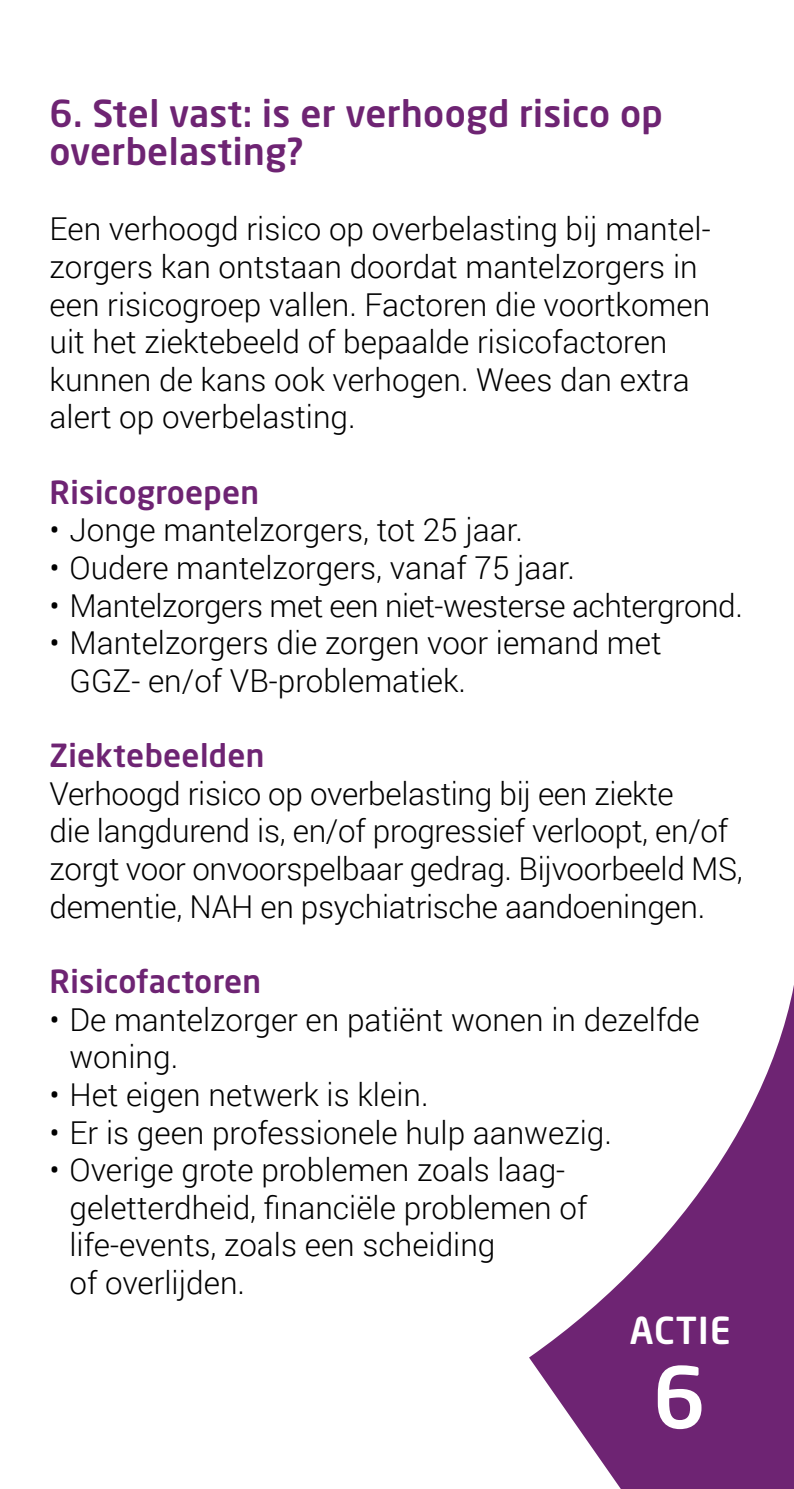
<style>
.page{position:relative;width:794px;height:1489px;background:#fff}
.page>*{position:absolute;margin:0;border:0;box-sizing:border-box;transform-origin:0 0}
.t1{font:500 84px "Neo Sans W1 G";color:#fff}
.t2{font:500 36.75px/37.8px "Neo Sans W1 G";letter-spacing:.01em;color:#6e2473}
.t3{font:500 36.75px "Neo Sans W1 G";letter-spacing:.03em;color:#fff}
.t4{font:300 31.5px/37.4px "Roboto";color:#000}
.t5{font:500 31.5px "Neo Sans W1 G";letter-spacing:.01em;color:#6e2473}
</style>
<div class="page">
<svg style="left:529px;top:985px;width:265px;height:503px"></svg>
<p class="t2" style="left:50px;top:94px;width:614px">6. Stel vast: is er verhoogd risico op overbelasting?</p>
<p class="t4" style="left:50px;top:209px;width:662px">Een verhoogd risico op overbelasting bij mantel&shy;zorgers kan ontstaan doordat mantelzorgers in een risicogroep vallen. Factoren die voortkomen uit het ziektebeeld of bepaalde risicofactoren kunnen de kans ook verhogen. Wees dan extra alert op overbelasting.</p>
<p class="t5" style="left:50px;top:472px;width:211px">Risicogroepen</p>
<p class="t4" style="left:50px;top:510px;width:475px">• Jonge mantelzorgers, tot 25 jaar.</p>
<p class="t4" style="left:50px;top:548px;width:527px">• Oudere mantelzorgers, vanaf 75 jaar.</p>
<p class="t4" style="left:50px;top:585px;width:695px">• Mantelzorgers met een niet-westerse achtergrond.</p>
<p class="t4" style="left:69px;top:623px;width:593px;text-indent:-20px">• Mantelzorgers die zorgen voor iemand met<br>GGZ- en/of VB-problematiek.</p>
<p class="t5" style="left:50px;top:735px;width:216px">Ziektebeelden</p>
<p class="t4" style="left:50px;top:773px;width:695px">Verhoogd risico op overbelasting bij een ziekte<br>die langdurend is, en/of progressief verloopt, en/of zorgt voor onvoorspelbaar gedrag. Bijvoorbeeld MS, dementie, NAH en psychiatrische aandoeningen.</p>
<p class="t5" style="left:50px;top:961px;width:213px">Risicofactoren</p>
<p class="t4" style="left:69px;top:999px;width:632px;text-indent:-20px">• De mantelzorger en patiënt wonen in dezelfde woning.</p>
<p class="t4" style="left:50px;top:1074px;width:380px">• Het eigen netwerk is klein.</p>
<p class="t4" style="left:50px;top:1112px;width:564px">• Er is geen professionele hulp aanwezig.</p>
<p class="t4" style="left:69px;top:1150px;width:519px;text-indent:-20px">• Overige grote problemen zoals laag&shy;geletterdheid, financiële problemen of life-events, zoals een scheiding<br>of overlijden.</p>
<p class="t3" style="left:630px;top:1307px;width:103px">ACTIE</p>
<h1 class="t1" style="left:653px;top:1344px;width:54px">6</h1>
</div>
